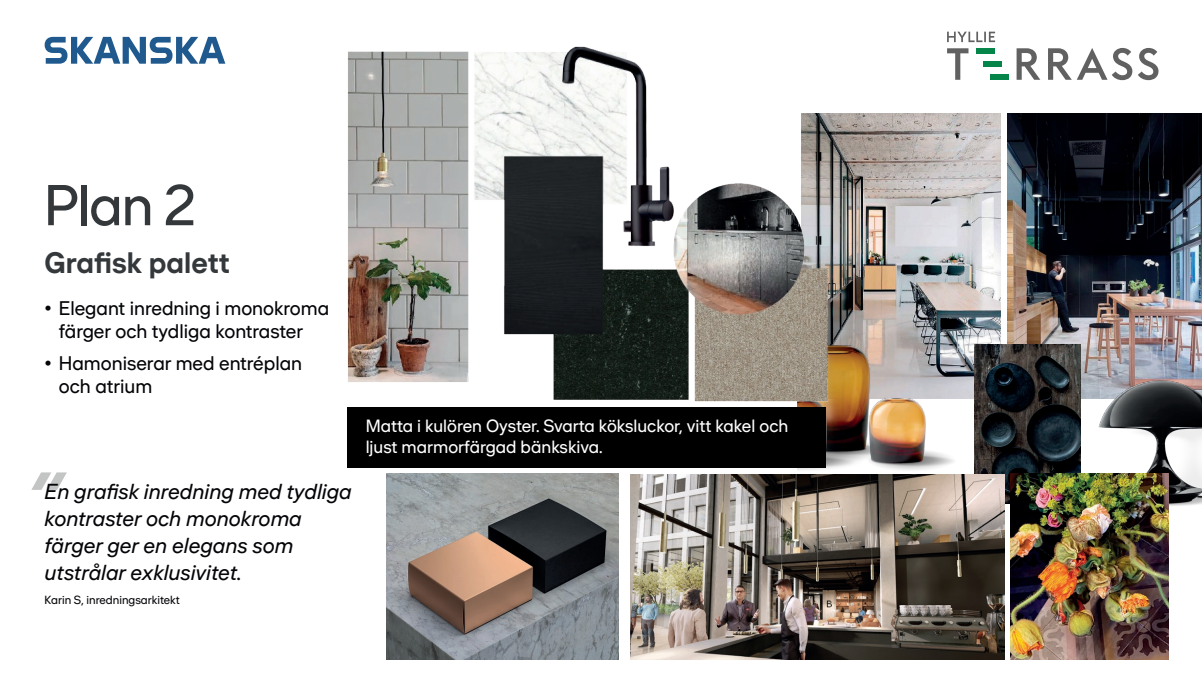
<style>
.page{position:relative;width:1202px;height:675px;background:#fff}
.page>*{position:absolute;margin:0;border:0;box-sizing:border-box;transform-origin:0 0}
.t1{font:italic 700 86.4px "Shape Sans";color:#c3c5c4}
.t2{font:58.3px "Shape Sans Display";color:#34383b}
.t3{font:700 30px "Shape Sans";color:#34383b}
.t4{font:italic 22px/27px "Shape Sans";color:#040508}
.t5{font:20px/23px "Shape Sans";color:#040508;text-align:center}
.t6{font:18px/21px "Shape Sans";color:#fff}
.t7{font:12px "Shape Sans";color:#040508}
</style>
<div class="page">
<img style="left:833px;top:114px;width:167px;height:209px">
<img style="left:1007px;top:114px;width:195px;height:284px">
<img style="left:975px;top:345px;width:106px;height:158px">
<img style="left:1085px;top:369px;width:117px;height:146px">
<img style="left:797px;top:323px;width:210px;height:150px">
<div style="left:976px;top:48px;width:19px;height:5px;background:#05854a"></div>
<div style="left:983px;top:61px;width:19px;height:5px;background:#05854a"></div>
<div style="left:990px;top:75px;width:19px;height:5px;background:#05854a"></div>
<svg style="left:947px;top:32px;width:48px;height:10px"></svg>
<svg style="left:947px;top:48px;width:21px;height:32px"></svg>
<svg style="left:1016px;top:48px;width:24px;height:32px"></svg>
<svg style="left:1048px;top:48px;width:84px;height:32px"></svg>
<svg style="left:1138px;top:48px;width:20px;height:32px"></svg>
<svg style="left:45px;top:37px;width:180px;height:27px"></svg>
<img style="left:631px;top:475px;width:374px;height:184px">
<img style="left:347px;top:46px;width:486px;height:358px">
<img style="left:387px;top:473px;width:232px;height:186px">
<img style="left:1011px;top:473px;width:157px;height:186px">
<div style="left:348px;top:407px;width:478px;height:60px;background:#000001"></div>
<h2 class="t2" style="left:45px;top:170px;width:153px">Plan 2</h2>
<h3 class="t3" style="left:45px;top:244px;width:187px">Grafisk palett</h3>
<p class="t5" style="left:45px;top:296px;width:286px">• Elegant inredning i monokroma färger och tydliga kontraster</p>
<p class="t5" style="left:59px;top:351px;width:245px;text-align:left;text-indent:-14px">• Hamoniserar med entréplan och atrium</p>
<h1 class="t1" style="left:24px;top:450px;width:39px">”</h1>
<p class="t4" style="left:45px;top:477px;width:309px">En grafisk inredning med tydliga kontraster och monokroma färger ger en elegans som utstrålar exklusivitet.</p>
<p class="t7" style="left:45px;top:592px;width:137px">Karin S, inredningsarkitekt</p>
<p class="t6" style="left:366px;top:415px;width:424px">Matta i kulören Oyster. Svarta köksluckor, vitt kakel och ljust marmorfärgad bänkskiva.</p>
</div>
